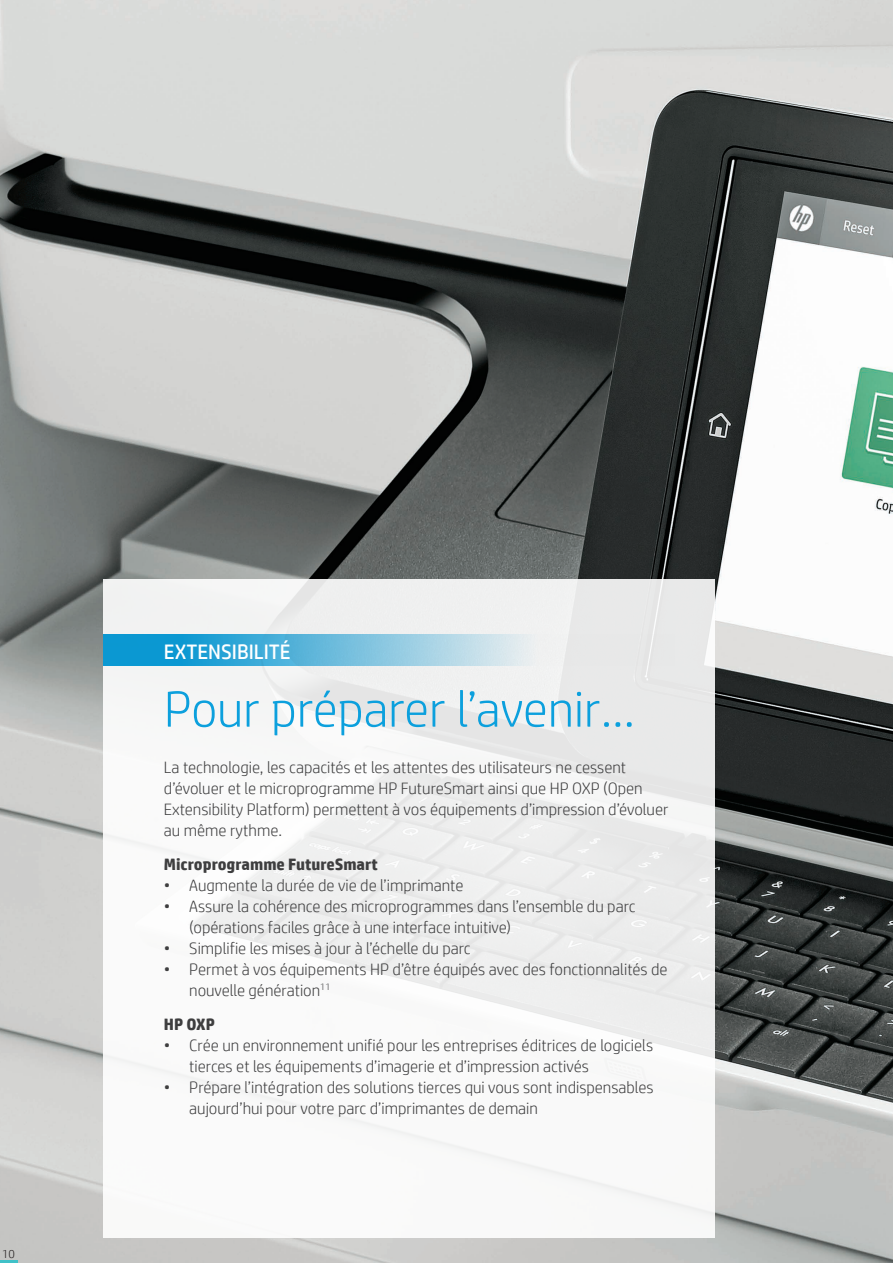
<style>
.page{position:relative;width:893px;height:1263px;background:#fff}
.page>*{position:absolute;margin:0;border:0;box-sizing:border-box;transform-origin:0 0}
.t1{font:300 51px "HP Simplified";color:#0ca0dd}
.t2{font:21px "HP Simplified";color:#fff}
.t3{font:300 16.5px/21px "HP Simplified";color:#3e3e3f}
.t4{font:700 16.5px "HP Simplified";color:#3e3e3f}
.t5{font:300 12px "HP Simplified";color:#231f20}
</style>
<div class="page">
<img style="left:0;top:0;width:893px;height:1263px">
<div style="left:103px;top:579px;width:611px;height:659px;background:linear-gradient(to right,#fafafa,#eee)"></div>
<svg style="left:103px;top:634px;width:571px;height:32px"></svg>
<hr style="left:0;top:1260px;width:17px;height:3px;background:#40c1c8">
<p class="t5" style="left:2px;top:1246px;width:14px">10</p>
<p class="t2" style="left:164px;top:638px;width:128px">EXTENSIBILITÉ</p>
<h1 class="t1" style="left:164px;top:676px;width:472px">Pour préparer l’avenir...</h1>
<p class="t3" style="left:164px;top:756px;width:506px">La technologie, les capacités et les attentes des utilisateurs ne cessent d’évoluer et le microprogramme HP FutureSmart ainsi que HP OXP (Open Extensibility Platform) permettent à vos équipements d’impression d’évoluer au même rythme.</p>
<p class="t4" style="left:164px;top:853px;width:216px">Microprogramme FutureSmart</p>
<p class="t3" style="left:164px;top:874px;width:301px">• Augmente la durée de vie de l’imprimante</p>
<p class="t3" style="left:189px;top:895px;width:448px;text-indent:-25px">• Assure la cohérence des microprogrammes dans l’ensemble du parc (opérations faciles grâce à une interface intuitive)</p>
<p class="t3" style="left:164px;top:937px;width:308px">• Simplifie les mises à jour à l’échelle du parc</p>
<p class="t3" style="left:189px;top:958px;width:480px;text-indent:-25px">• Permet à vos équipements HP d’être équipés avec des fonctionnalités de nouvelle génération<sup>11</sup></p>
<p class="t4" style="left:164px;top:1013px;width:53px">HP OXP</p>
<p class="t3" style="left:189px;top:1034px;width:465px;text-indent:-25px">• Crée un environnement unifié pour les entreprises éditrices de logiciels tierces et les équipements d’imagerie et d’impression activés</p>
<p class="t3" style="left:189px;top:1076px;width:466px;text-indent:-25px">• Prépare l’intégration des solutions tierces qui vous sont indispensables aujourd’hui pour votre parc d’imprimantes de demain</p>
</div>
